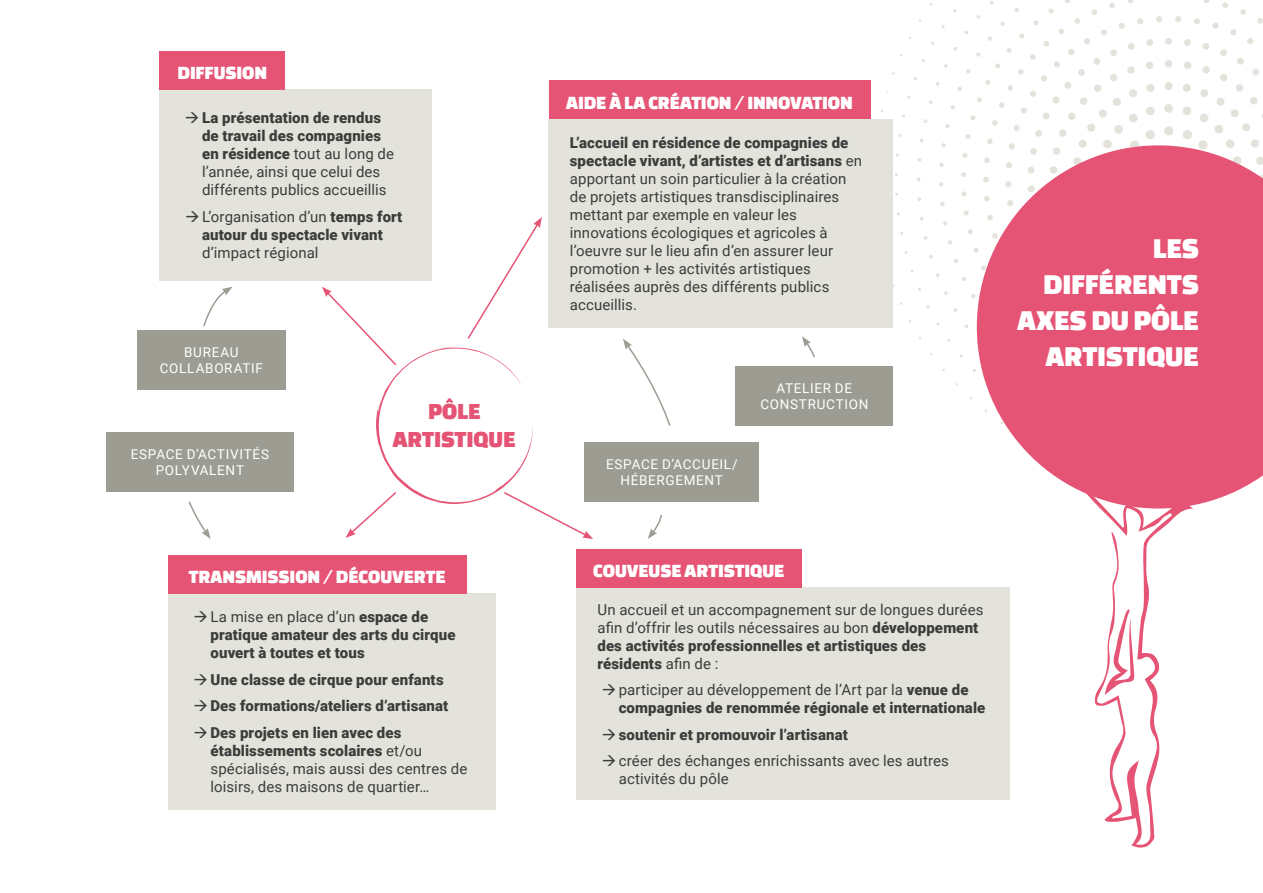
<style>
.page{position:relative;width:1263px;height:893px;background:#fff}
.page>*{position:absolute;margin:0;border:0;box-sizing:border-box;transform-origin:0 0}
.t1{font:30px/36px "Changa One";letter-spacing:-.01em;color:#fff;text-align:right}
.t2{font:24px/28.8px "Changa One";letter-spacing:-.005em;color:#e65475;text-align:center}
.t3{font:19.5px "Changa One";letter-spacing:-.005em;color:#fff}
.t4{font:15px/18px "Roboto";letter-spacing:.005em;color:#3c3c3b}
.t5{font:900 15px/18px "Roboto";letter-spacing:.01em;color:#3c3c3b}
.t6{font:13.5px/16.5px "Roboto";letter-spacing:.05em;color:#fff;text-align:center}
.s1{font-weight:900}
.s2{font-weight:400}
</style>
<div class="page">
<svg style="left:1006px;top:16px;width:257px;height:129px"></svg>
<svg style="left:1027px;top:38px;width:236px;height:107px"></svg>
<svg style="left:1050px;top:60px;width:213px;height:85px"></svg>
<svg style="left:1071px;top:82px;width:192px;height:63px"></svg>
<div style="left:549px;top:119px;width:344px;height:208px;background:#e3e3dc"></div>
<div style="left:576px;top:587px;width:434px;height:213px;background:#e3e3dc"></div>
<div style="left:168px;top:593px;width:327px;height:217px;background:#e3e3dc"></div>
<div style="left:159px;top:89px;width:273px;height:192px;background:#e3e3dc"></div>
<div style="left:168px;top:555px;width:299px;height:38px;background:#e65475"></div>
<div style="left:549px;top:81px;width:321px;height:38px;background:#e65475"></div>
<div style="left:576px;top:549px;width:225px;height:38px;background:#e65475"></div>
<div style="left:159px;top:51px;width:126px;height:38px;background:#e65475"></div>
<svg style="left:322px;top:217px;width:271px;height:322px"></svg>
<div style="left:137px;top:330px;width:149px;height:60px;background:#9d9c93"></div>
<div style="left:736px;top:366px;width:157px;height:60px;background:#9d9c93"></div>
<div style="left:584px;top:442px;width:175px;height:60px;background:#9d9c93"></div>
<div style="left:106px;top:432px;width:187px;height:60px;background:#9d9c93"></div>
<svg style="left:623px;top:339px;width:48px;height:87px"></svg>
<svg style="left:648px;top:515px;width:14px;height:24px"></svg>
<svg style="left:802px;top:336px;width:13px;height:22px"></svg>
<svg style="left:203px;top:287px;width:30px;height:39px"></svg>
<svg style="left:188px;top:501px;width:23px;height:38px"></svg>
<svg style="left:1095px;top:508px;width:98px;height:340px"></svg>
<svg style="left:977px;top:145px;width:286px;height:363px;background:#e96e8a"></svg>
<h3 class="t3" style="left:178px;top:62px;width:91px">DIFFUSION</h3>
<p class="t4" style="left:202px;top:108px;width:194px"><span class="s1">La présentation de rendus de travail des compagnies en résidence</span> tout au long de l’année, ainsi que celui des différents publics accueillis</p>
<p class="t5" style="left:202px;top:207px;width:202px"><span class="s2">L’organisation d’un</span> temps fort autour du spectacle vivant</p>
<p class="t4" style="left:202px;top:243px;width:118px">d’impact régional</p>
<p class="t6" style="left:160px;top:343px;width:105px">BUREAU<br>COLLABORATIF</p>
<p class="t6" style="left:131px;top:445px;width:140px">ESPACE D’ACTIVITÉS<br>POLYVALENT</p>
<h2 class="t2" style="left:393px;top:396px;width:124px">PÔLE<br>ARTISTIQUE</h2>
<h3 class="t3" style="left:189px;top:565px;width:259px">TRANSMISSION / DÉCOUVERTE</h3>
<p class="t5" style="left:210px;top:607px;width:247px"><span class="s2">La mise en place d’un</span> espace de pratique amateur des arts du cirque ouvert à toutes et tous</p>
<p class="t5" style="left:210px;top:666px;width:239px;line-height:26.5px">Une classe de cirque pour enfants<br>Des formations/ateliers d’artisanat<br>Des projets en lien avec des</p>
<p class="t4" style="left:211px;top:741px;width:258px"><span class="s1">établissements scolaires</span> et/ou spécialisés, mais aussi des centres de loisirs, des maisons de quartier…</p>
<h3 class="t3" style="left:566px;top:91px;width:288px">AIDE À LA CRÉATION / INNOVATION</h3>
<p class="t4" style="left:570px;top:133px;width:294px"><span class="s1">L’accueil en résidence de compagnies de spectacle vivant, d’artistes et d’artisans</span> en apportant un soin particulier à la création de projets artistiques transdisciplinaires mettant par exemple en valeur les innovations écologiques et agricoles à l’oeuvre sur le lieu afin d’en assurer leur promotion + les activités artistiques réalisées auprès des différents publics accueillis.</p>
<p class="t6" style="left:606px;top:455px;width:133px">ESPACE D’ACCUEIL/<br>HÉBERGEMENT</p>
<p class="t6" style="left:760px;top:379px;width:110px">ATELIER DE<br>CONSTRUCTION</p>
<h3 class="t3" style="left:593px;top:560px;width:193px">COUVEUSE ARTISTIQUE</h3>
<p class="t4" style="left:597px;top:600px;width:387px">Un accueil et un accompagnement sur de longues durées afin d’offrir les outils nécessaires au bon <span class="s1">développement des activités professionnelles et artistiques des résidents</span> afin de :</p>
<p class="t5" style="left:619px;top:680px;width:368px"><span class="s2">participer au développement de l’Art par la</span> venue de compagnies de renommée régionale et internationale</p>
<p class="t5" style="left:619px;top:725px;width:231px">soutenir et promouvoir l’artisanat</p>
<p class="t4" style="left:619px;top:751px;width:332px">créer des échanges enrichissants avec les autres activités du pôle</p>
<h1 class="t1" style="left:1017px;top:230px;width:183px">LES<br>DIFFÉRENTS<br>AXES DU PÔLE<br>ARTISTIQUE</h1>
</div>
